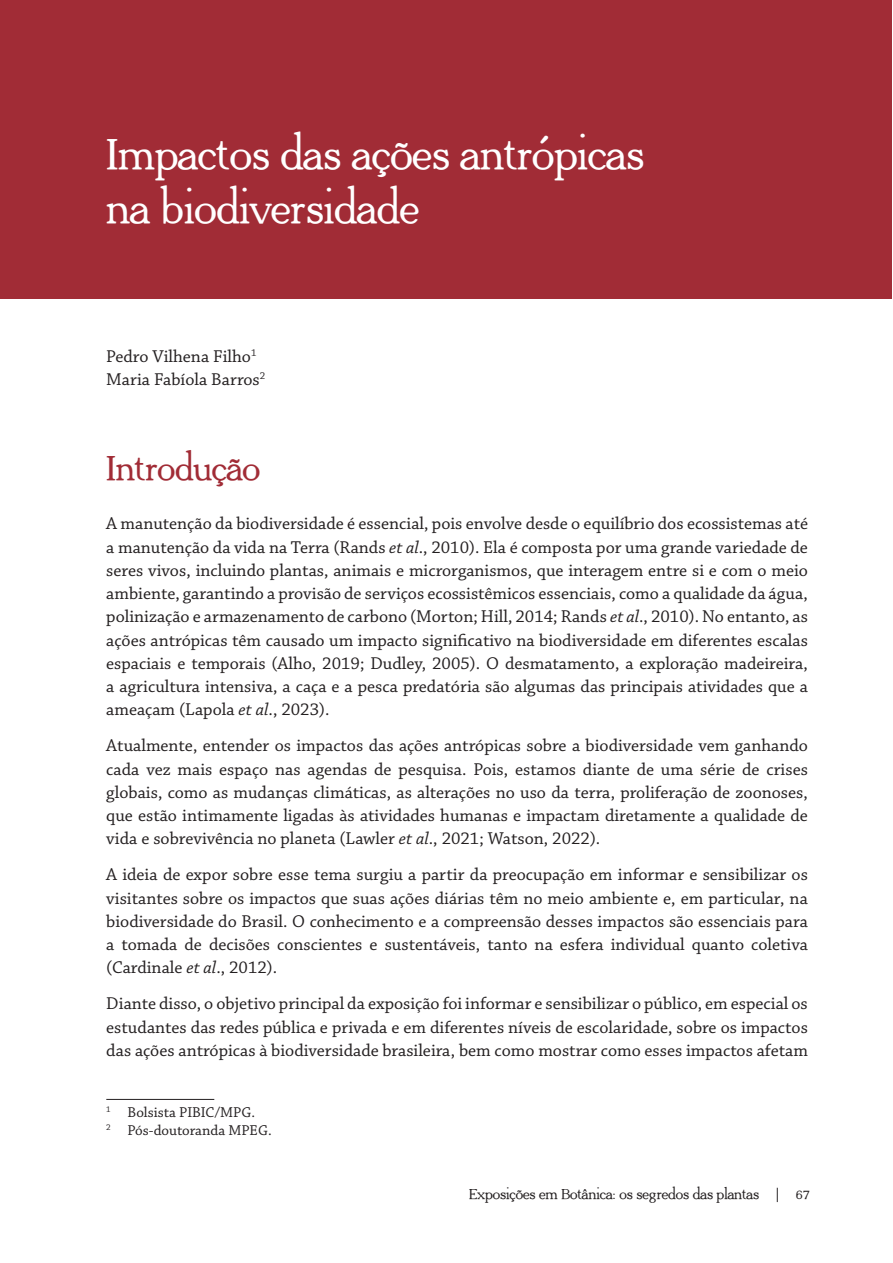
<style>
.page{position:relative;width:893px;height:1263px;background:#fff}
.page>*{position:absolute;margin:0;border:0;box-sizing:border-box;transform-origin:0 0}
.t1{font:700 45px/54px "Adega Serif";color:#fff}
.t2{font:700 36px "Adega Serif";color:#a12c36}
.t3{font:18px/23.2px "Chaparral Pro";color:#231f20;text-align:justify}
.t4{font:700 15px "Adega Serif";color:#231f20}
.t5{font:15px/18px "Chaparral Pro";color:#231f20}
.s1{font-style:italic}
</style>
<div class="page">
<div style="left:1px;top:1px;width:891px;height:298px;background:#a12c36"></div>
<hr style="left:106px;top:1099px;width:108px;height:1px;background:#231f20">
<h1 class="t1" style="left:106px;top:127px;width:539px">Impactos das ações antrópicas na biodiversidade</h1>
<p class="t3" style="left:106px;top:345px;width:161px">Pedro Vilhena Filho<sup>1<br></sup>Maria Fabíola Barros<sup>2</sup></p>
<h2 class="t2" style="left:106px;top:446px;width:155px">Introdução</h2>
<p class="t3" style="left:106px;top:513px;width:703px">A manutenção da biodiversidade é essencial, pois envolve desde o equilíbrio dos ecossistemas até a manutenção da vida na Terra (Rands <span class="s1">et al</span>., 2010). Ela é composta por uma grande variedade de seres vivos, incluindo plantas, animais e microrganismos, que interagem entre si e com o meio ambiente, garantindo a provisão de serviços ecossistêmicos essenciais, como a qualidade da água, polinização e armazenamento de carbono (Morton; Hill, 2014; Rands <span class="s1">et al</span>., 2010). No entanto, as ações antrópicas têm causado um impacto significativo na biodiversidade em diferentes escalas espaciais e temporais (Alho, 2019; Dudley, 2005). O desmatamento, a exploração madeireira, a agricultura intensiva, a caça e a pesca predatória são algumas das principais atividades que a ameaçam (Lapola <span class="s1">et al</span>., 2023).</p>
<p class="t3" style="left:106px;top:735px;width:703px">Atualmente, entender os impactos das ações antrópicas sobre a biodiversidade vem ganhando cada vez mais espaço nas agendas de pesquisa. Pois, estamos diante de uma série de crises globais, como as mudanças climáticas, as alterações no uso da terra, proliferação de zoonoses, que estão intimamente ligadas às atividades humanas e impactam diretamente a qualidade de vida e sobrevivência no planeta (Lawler <span class="s1">et al</span>., 2021; Watson, 2022).</p>
<p class="t3" style="left:106px;top:864px;width:703px">A ideia de expor sobre esse tema surgiu a partir da preocupação em informar e sensibilizar os visitantes sobre os impactos que suas ações diárias têm no meio ambiente e, em particular, na biodiversidade do Brasil. O conhecimento e a compreensão desses impactos são essenciais para a tomada de decisões conscientes e sustentáveis, tanto na esfera individual quanto coletiva (Cardinale <span class="s1">et al</span>., 2012).</p>
<p class="t3" style="left:106px;top:993px;width:703px">Diante disso, o objetivo principal da exposição foi informar e sensibilizar o público, em especial os estudantes das redes pública e privada e em diferentes níveis de escolaridade, sobre os impactos das ações antrópicas à biodiversidade brasileira, bem como mostrar como esses impactos afetam</p>
<p class="t5" style="left:106px;top:1104px;width:167px"><sup>1</sup> Bolsista PIBIC/MPG.<br><sup>2</sup> Pós-doutoranda MPEG.</p>
<p class="t4" style="left:469px;top:1184px;width:342px">Exposições em Botânica: os segredos das plantas | 67</p>
</div>
